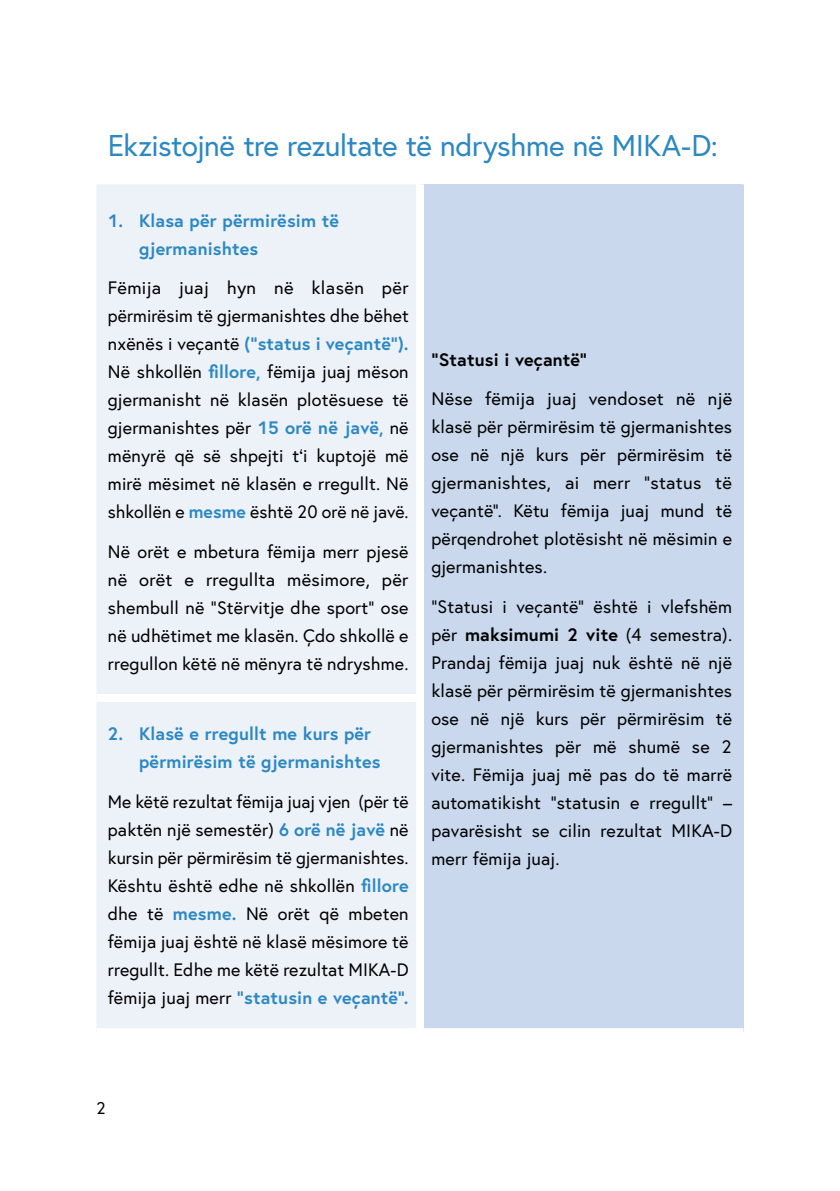
<style>
.page{position:relative;width:840px;height:1191px;background:#fff}
.page>*{position:absolute;margin:0;border:0;box-sizing:border-box;transform-origin:0 0}
.h1_ohne_Nummerierung{font:30px "Europa Austria";letter-spacing:-.02em;color:#2c88c2}
.td_Tabellentext{font:18px/28px "Europa Austria";letter-spacing:.01em;color:#000;text-align:justify}
.td_Tabellentext-2{font:700 18px/28px "Europa Austria";letter-spacing:.01em;color:#2c88c2}
.td_Tabellentext-3{font:700 18px "Europa Austria";letter-spacing:.01em;color:#000}
.t1{font:17px "Europa Austria";color:#000}
.s1{font-weight:700;color:#2c88c2}
.s2{font-weight:700}
</style>
<div class="page">
<div style="left:97px;top:184px;width:319px;height:844px;background:#edf2f9"></div>
<div style="left:420px;top:184px;width:323px;height:848px;background:#c9d8ed"></div>
<div style="left:96px;top:694px;width:320px;height:8px;background:#fff"></div>
<div style="left:424px;top:1028px;width:319px;height:8px;background:#fff"></div>
<div style="left:416px;top:184px;width:8px;height:514px;background:#fff"></div>
<div style="left:416px;top:698px;width:8px;height:338px;background:#fff"></div>
<h1 class="h1_ohne_Nummerierung" style="left:108px;top:126px;width:611px">Ekzistojnë tre rezultate të ndryshme në MIKA-D:</h1>
<p class="td_Tabellentext-2" style="left:139px;top:206px;width:201px;text-indent:-31px">1. Klasa për përmirësim të gjermanishtes</p>
<p class="td_Tabellentext" style="left:108px;top:273px;width:302px">Fëmija juaj hyn në klasën për përmirësim të gjermanishtes dhe bëhet nxënës i veçantë <span class="s1">("status i veçantë").<br></span>Në shkollën <span class="s1">fillore,</span> fëmija juaj mëson gjermanisht në klasën plotësuese të gjermanishtes për <span class="s1">15 orë në javë,</span> në mënyrë që së shpejti t‘i kuptojë më mirë mësimet në klasën e rregullt. Në shkollën e <span class="s1">mesme</span> është 20 orë në javë.</p>
<p class="td_Tabellentext" style="left:108px;top:537px;width:302px">Në orët e mbetura fëmija merr pjesë në orët e rregullta mësimore, për shembull në "Stërvitje dhe sport" ose në udhëtimet me klasën. Çdo shkollë e rregullon këtë në mënyra të ndryshme.</p>
<p class="td_Tabellentext-2" style="left:139px;top:719px;width:243px;text-indent:-31px">2. Klasë e rregullt me kurs për përmirësim të gjermanishtes</p>
<p class="td_Tabellentext" style="left:108px;top:787px;width:302px">Me këtë rezultat fëmija juaj vjen (për të paktën një semestër) <span class="s1">6 orë në javë</span> në kursin për përmirësim të gjermanishtes.<br>Kështu është edhe në shkollën <span class="s1">fillore </span>dhe të <span class="s1">mesme.</span> Në orët që mbeten fëmija juaj është në klasë mësimore të rregullt. Edhe me këtë rezultat MIKA-D fëmija juaj merr <span class="s1">"statusin e veçantë".</span></p>
<p class="td_Tabellentext-3" style="left:431px;top:347px;width:157px">"Statusi i veçantë"</p>
<p class="td_Tabellentext" style="left:431px;top:384px;width:302px">Nëse fëmija juaj vendoset në një klasë për përmirësim të gjermanishtes ose në një kurs për përmirësim të gjermanishtes, ai merr "status të veçantë". Këtu fëmija juaj mund të përqendrohet plotësisht në mësimin e gjermanishtes.</p>
<p class="td_Tabellentext" style="left:431px;top:592px;width:302px">"Statusi i veçantë" është i vlefshëm për <span class="s2">maksimumi 2 vite</span> (4 semestra).<br>Prandaj fëmija juaj nuk është në një klasë për përmirësim të gjermanishtes ose në një kurs për përmirësim të gjermanishtes për më shumë se 2 vite. Fëmija juaj më pas do të marrë automatikisht "statusin e rregullt" – pavarësisht se cilin rezultat MIKA-D merr fëmija juaj.</p>
<p class="t1" style="left:96px;top:1096px;width:11px">2</p>
</div>
